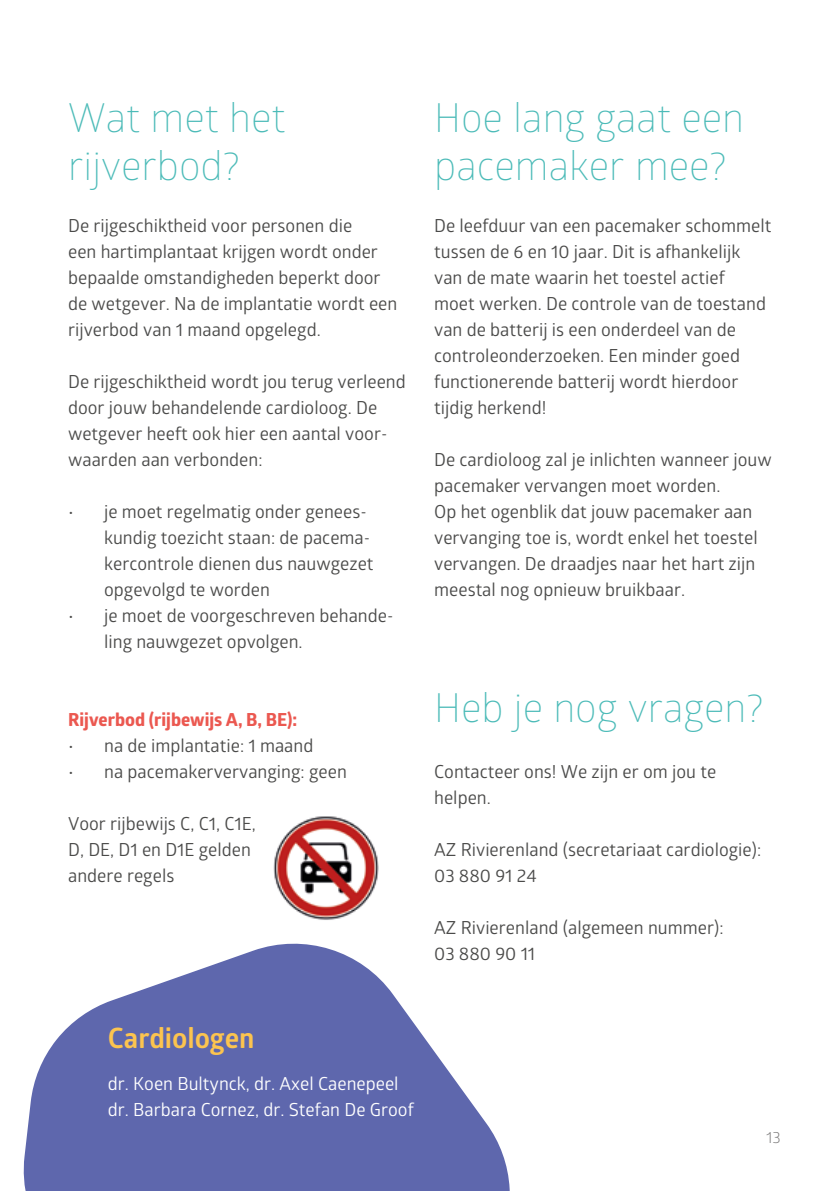
<style>
.page{position:relative;width:840px;height:1191px;background:#fff}
.page>*{position:absolute;margin:0;border:0;box-sizing:border-box;transform-origin:0 0}
.t1{font:300 40px/48px "Glober";color:#4cbbb8}
.t2{font:700 28px "Glober";letter-spacing:-.005em;color:#fcc44f}
.t3{font:18px/26px "Glober";color:#4a4a49}
.t4{font:18px/26px "Glober";color:#fff}
.t5{font:700 18px "Globerx";color:#eb5850}
.t6{font:16px "Glober";color:#7c7b7b}
</style>
<div class="page">
<img style="left:273px;top:816px;width:106px;height:104px">
<svg style="left:23px;top:943px;width:487px;height:248px;fill:#5e67ad"></svg>
<h1 class="t1" style="left:68px;top:92px;width:219px">Wat met het rijverbod?</h1>
<p class="t3" style="left:68px;top:212px;width:330px">De rijgeschiktheid voor personen die<br>een hartimplantaat krijgen wordt onder bepaalde omstandigheden beperkt door de wetgever. Na de implantatie wordt een rijverbod van 1 maand opgelegd.</p>
<p class="t3" style="left:68px;top:368px;width:339px">De rijgeschiktheid wordt jou terug verleend door jouw behandelende cardioloog. De wetgever heeft ook hier een aantal voor&shy;waarden aan verbonden:</p>
<p class="t3" style="left:104px;top:498px;width:271px;text-indent:-36px">• je moet regelmatig onder genees&shy;kundig toezicht staan: de pacema&shy;kercontrole dienen dus nauwgezet opgevolgd te worden</p>
<p class="t3" style="left:104px;top:602px;width:291px;text-indent:-36px">• je moet de voorgeschreven behande&shy;ling nauwgezet opvolgen.</p>
<p class="t5" style="left:68px;top:707px;width:230px">Rijverbod (rijbewijs A, B, BE):</p>
<p class="t3" style="left:68px;top:732px;width:247px">• na de implantatie: 1 maand</p>
<p class="t3" style="left:68px;top:758px;width:280px">• na pacemakervervanging: geen</p>
<p class="t3" style="left:68px;top:810px;width:189px">Voor rijbewijs C, C1, C1E,<br>D, DE, D1 en D1E gelden andere regels</p>
<h1 class="t1" style="left:434px;top:92px;width:311px">Hoe lang gaat een pacemaker mee?</h1>
<p class="t3" style="left:434px;top:212px;width:338px">De leefduur van een pacemaker schommelt tussen de 6 en 10 jaar. Dit is afhankelijk van de mate waarin het toestel actief<br>moet werken. De controle van de toestand van de batterij is een onderdeel van de controleonderzoeken. Een minder goed functionerende batterij wordt hierdoor tijdig herkend!</p>
<p class="t3" style="left:434px;top:446px;width:339px">De cardioloog zal je inlichten wanneer jouw pacemaker vervangen moet worden.<br>Op het ogenblik dat jouw pacemaker aan vervanging toe is, wordt enkel het toestel vervangen. De draadjes naar het hart zijn meestal nog opnieuw bruikbaar.</p>
<h1 class="t1" style="left:434px;top:682px;width:331px">Heb je nog vragen?</h1>
<p class="t3" style="left:434px;top:758px;width:283px">Contacteer ons! We zijn er om jou te helpen.</p>
<p class="t3" style="left:434px;top:836px;width:328px">AZ Rivierenland (secretariaat cardiologie):<br>03 880 91 24</p>
<p class="t3" style="left:434px;top:914px;width:291px">AZ Rivierenland (algemeen nummer):<br>03 880 90 11</p>
<h2 class="t2" style="left:108px;top:1018px;width:148px">Cardiologen</h2>
<p class="t4" style="left:108px;top:1070px;width:307px">dr. Koen Bultynck, dr. Axel Caenepeel dr. Barbara Cornez, dr. Stefan De Groof</p>
<p class="t6" style="left:765px;top:1125px;width:16px">13</p>
</div>
